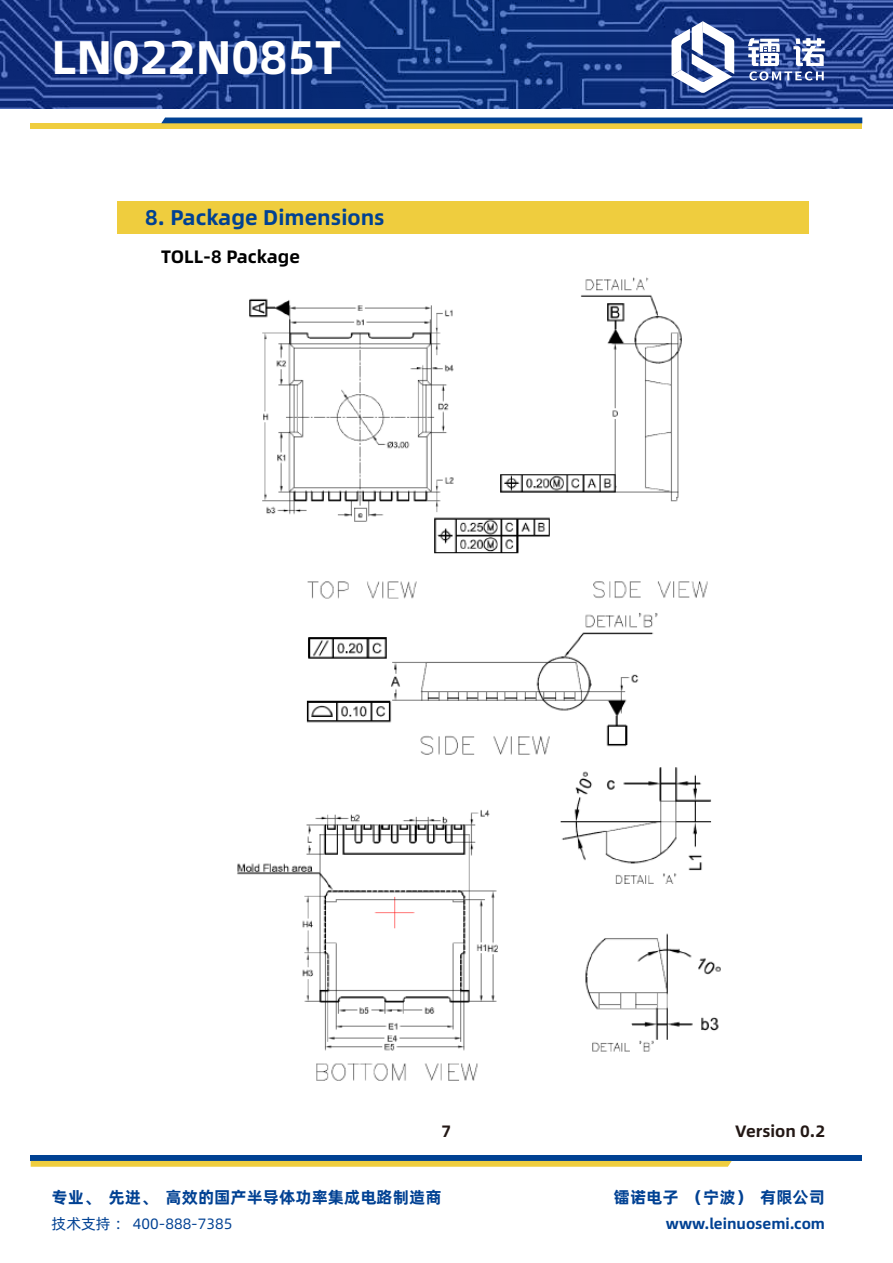
<style>
.page{position:relative;width:893px;height:1263px;background:#fff}
.page>*{position:absolute;margin:0;border:0;box-sizing:border-box;transform-origin:0 0}
.t1{font:47.25px "Alibaba Pu Hui Ti B";color:#fff}
.t2{font:21.3px "Alibaba Pu Hui Ti B";color:#004193}
.t3{font:18px "Alibaba Pu Hui Ti B";color:#000}
.t4{font:16.5px "Alibaba Pu Hui Ti B";color:#004193}
.t5{font:16.5px "Alibaba Pu Hui Ti B";color:#231815}
.t6{font:15px "Alibaba Pu Hui Ti B";color:#004193}
.t7{font:15px "Alibaba Pu Hui Ti R";color:#004193}
</style>
<div class="page">
<div style="left:31px;top:1155px;width:831px;height:6px;background:#004193"></div>
<svg style="left:31px;top:1161px;width:701px;height:6px;background:#efcf46"></svg>
<svg style="left:0;top:0;width:893px;height:108px;background:#183884"></svg>
<div style="left:31px;top:123px;width:831px;height:6px;background:#efcd3e"></div>
<div style="left:161px;top:118px;width:701px;height:5px;background:#004193"></div>
<svg style="left:671px;top:21px;width:63px;height:72px"></svg>
<svg style="left:748px;top:38px;width:77px;height:43px"></svg>
<div style="left:117px;top:201px;width:691px;height:32px;background:#efcd3e"></div>
<img style="left:249px;top:277px;width:459px;height:322px">
<img style="left:306px;top:612px;width:352px;height:143px">
<img style="left:237px;top:767px;width:484px;height:314px">
<h1 class="t1" style="left:51px;top:20px;width:291px">LN022N085T</h1>
<p class="t2" style="left:145px;top:200px;width:241px">8. Package Dimensions</p>
<p class="t3" style="left:161px;top:243px;width:140px">TOLL-8 Package</p>
<p class="t5" style="left:442px;top:1118px;width:11px">7</p>
<p class="t5" style="left:735px;top:1118px;width:91px">Version 0.2</p>
<p class="t4" style="left:52px;top:1184px;width:391px">专业、先进、高效的国产半导体功率集成电路制造商</p>
<p class="t4" style="left:614px;top:1184px;width:213px">镭诺电子（宁波）有限公司</p>
<p class="t7" style="left:52px;top:1213px;width:182px">技术支持： 400-888-7385</p>
<p class="t6" style="left:666px;top:1212px;width:161px">www.leinuosemi.com</p>
</div>
